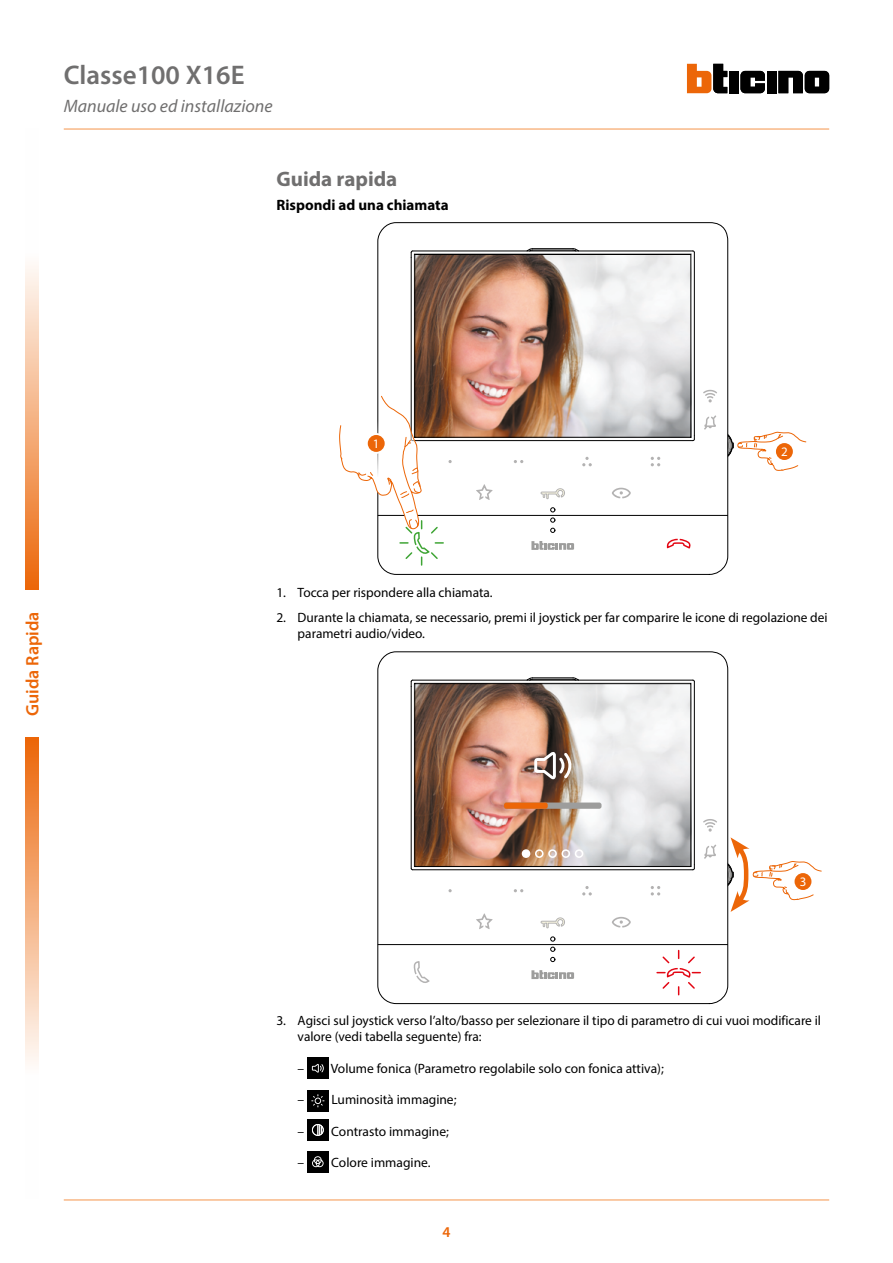
<style>
.page{position:relative;width:893px;height:1263px;background:#fff}
.page>*{position:absolute;margin:0;border:0;box-sizing:border-box;transform-origin:0 0}
.t1{font:600 27px "Myriad Pro";color:#706f6f}
.t2{font:700 21px "Myriad Pro";color:#706f6f}
.t3{font:italic 18px "Myriad Pro";color:#706f6f}
.t4{font:600 18px "Myriad Pro";color:#ec6608}
.t5{font:700 15px "Myriad Pro";color:#000}
.t6{font:600 15px "Myriad Pro";color:#ec6608}
.t7{font:13.5px/16.2px "Myriad Pro";color:#000}
.t8{font:13.05px "Myriad Pro";color:#fff}
</style>
<div class="page">
<hr style="left:64px;top:128px;width:765px;height:2px;background:#f8b887">
<hr style="left:64px;top:1199px;width:765px;height:2px;background:#f8b887">
<svg style="left:740px;top:71px;width:25px;height:22px"></svg>
<div style="left:767px;top:71px;width:10px;height:22px;background:#000"></div>
<div style="left:729px;top:71px;width:10px;height:22px;background:#000"></div>
<svg style="left:687px;top:64px;width:40px;height:29px"></svg>
<svg style="left:778px;top:71px;width:51px;height:22px"></svg>
<svg style="left:25px;top:265px;width:14px;height:325px;background:#f4ae7d"></svg>
<svg style="left:25px;top:737px;width:14px;height:327px;background:#f4ae7d"></svg>
<svg style="left:728px;top:432px;width:78px;height:39px"></svg>
<svg style="left:377px;top:222px;width:351px;height:353px"></svg>
<svg style="left:550px;top:507px;width:5px;height:5px"></svg>
<svg style="left:550px;top:518px;width:5px;height:15px"></svg>
<hr style="left:532px;top:248px;width:41px;height:1px;background:#000">
<svg style="left:572px;top:248px;width:8px;height:3px"></svg>
<hr style="left:532px;top:250px;width:41px;height:1px;background:#000">
<svg style="left:526px;top:248px;width:7px;height:3px"></svg>
<hr style="left:691px;top:254px;width:1px;height:183px;background:#000">
<hr style="left:413px;top:440px;width:280px;height:1px;background:#000">
<hr style="left:411px;top:257px;width:1px;height:182px;background:#000">
<svg style="left:692px;top:435px;width:3px;height:6px"></svg>
<hr style="left:413px;top:251px;width:280px;height:1px;background:#000">
<svg style="left:410px;top:250px;width:4px;height:7px"></svg>
<hr style="left:694px;top:252px;width:1px;height:183px;background:#000">
<svg style="left:531px;top:541px;width:43px;height:9px"></svg>
<hr style="left:378px;top:515px;width:349px;height:1px;background:#000">
<img style="left:415px;top:255px;width:275px;height:182px">
<hr style="left:415px;top:437px;width:276px;height:1px;background:#000">
<hr style="left:414px;top:254px;width:1px;height:183px;background:#000">
<hr style="left:690px;top:254px;width:1px;height:183px;background:#000">
<hr style="left:415px;top:254px;width:276px;height:1px;background:#000">
<svg style="left:667px;top:539px;width:24px;height:9px"></svg>
<svg style="left:541px;top:488px;width:24px;height:11px"></svg>
<svg style="left:476px;top:484px;width:17px;height:16px"></svg>
<svg style="left:612px;top:488px;width:19px;height:10px"></svg>
<svg style="left:651px;top:457px;width:9px;height:9px"></svg>
<svg style="left:582px;top:457px;width:10px;height:9px"></svg>
<svg style="left:514px;top:460px;width:9px;height:3px"></svg>
<svg style="left:704px;top:415px;width:12px;height:15px"></svg>
<svg style="left:703px;top:390px;width:14px;height:12px"></svg>
<svg style="left:339px;top:395px;width:113px;height:170px"></svg>
<svg style="left:366px;top:433px;width:21px;height:21px"></svg>
<div style="left:368px;top:435px;width:17px;height:17px;background:#ec6608;border-radius:50%"></div>
<svg style="left:774px;top:441px;width:21px;height:21px"></svg>
<div style="left:776px;top:443px;width:17px;height:17px;background:#ec6608;border-radius:50%"></div>
<svg style="left:377px;top:651px;width:351px;height:353px"></svg>
<svg style="left:550px;top:936px;width:5px;height:5px"></svg>
<svg style="left:550px;top:947px;width:5px;height:15px"></svg>
<hr style="left:532px;top:677px;width:41px;height:1px;background:#000">
<svg style="left:572px;top:677px;width:8px;height:3px"></svg>
<hr style="left:532px;top:679px;width:41px;height:1px;background:#000">
<svg style="left:526px;top:677px;width:7px;height:3px"></svg>
<hr style="left:691px;top:683px;width:1px;height:183px;background:#000">
<hr style="left:413px;top:869px;width:280px;height:1px;background:#000">
<hr style="left:411px;top:686px;width:1px;height:182px;background:#000">
<svg style="left:692px;top:865px;width:3px;height:6px"></svg>
<hr style="left:413px;top:680px;width:280px;height:1px;background:#000">
<svg style="left:410px;top:679px;width:4px;height:7px"></svg>
<hr style="left:694px;top:682px;width:1px;height:183px;background:#000">
<svg style="left:531px;top:970px;width:43px;height:9px"></svg>
<hr style="left:378px;top:944px;width:349px;height:1px;background:#000">
<img style="left:414px;top:683px;width:276px;height:184px">
<div style="left:504px;top:802px;width:97px;height:7px;background:#9d9d9c;border-radius:2px"></div>
<div style="left:504px;top:802px;width:44px;height:7px;background:#ec6608;border-radius:2px"></div>
<div style="left:535px;top:849px;width:9px;height:9px;border:2px solid #fff;border-radius:50%"></div>
<div style="left:522px;top:850px;width:7px;height:7px;background:#fff;border-radius:50%"></div>
<div style="left:522px;top:849px;width:8px;height:9px;border:2px solid #fff;border-radius:50%"></div>
<div style="left:561px;top:849px;width:9px;height:9px;border:2px solid #fff;border-radius:50%"></div>
<div style="left:548px;top:849px;width:9px;height:9px;border:2px solid #fff;border-radius:50%"></div>
<div style="left:575px;top:849px;width:8px;height:9px;border:2px solid #fff;border-radius:50%"></div>
<svg style="left:534px;top:752px;width:37px;height:27px"></svg>
<hr style="left:415px;top:866px;width:276px;height:1px;background:#000">
<hr style="left:414px;top:684px;width:1px;height:182px;background:#000">
<hr style="left:690px;top:684px;width:1px;height:182px;background:#000">
<hr style="left:415px;top:683px;width:276px;height:1px;background:#000">
<svg style="left:541px;top:917px;width:24px;height:11px"></svg>
<svg style="left:476px;top:913px;width:17px;height:16px"></svg>
<svg style="left:612px;top:917px;width:19px;height:10px"></svg>
<svg style="left:651px;top:886px;width:9px;height:9px"></svg>
<svg style="left:582px;top:886px;width:10px;height:9px"></svg>
<svg style="left:514px;top:889px;width:9px;height:3px"></svg>
<svg style="left:448px;top:889px;width:4px;height:3px"></svg>
<svg style="left:704px;top:844px;width:12px;height:15px"></svg>
<svg style="left:703px;top:819px;width:14px;height:13px"></svg>
<svg style="left:657px;top:950px;width:43px;height:45px"></svg>
<svg style="left:724px;top:837px;width:98px;height:75px"></svg>
<svg style="left:414px;top:961px;width:15px;height:23px"></svg>
<svg style="left:792px;top:871px;width:21px;height:21px"></svg>
<div style="left:794px;top:873px;width:17px;height:17px;background:#ec6608;border-radius:50%"></div>
<div style="left:307px;top:1057px;width:21px;height:22px;background:#000"></div>
<svg style="left:312px;top:1064px;width:12px;height:8px"></svg>
<div style="left:307px;top:1090px;width:22px;height:21px;background:#000"></div>
<svg style="left:311px;top:1094px;width:13px;height:13px"></svg>
<div style="left:307px;top:1119px;width:21px;height:22px;background:#000"></div>
<svg style="left:312px;top:1124px;width:12px;height:12px"></svg>
<div style="left:307px;top:1151px;width:21px;height:21px;background:#000"></div>
<svg style="left:312px;top:1156px;width:12px;height:11px"></svg>
<h1 class="t1" style="left:64px;top:58px;width:182px">Classe100 X16E</h1>
<h3 class="t3" style="left:64px;top:95px;width:210px">Manuale uso ed installazione</h3>
<h2 class="t2" style="left:276px;top:165px;width:122px">Guida rapida</h2>
<p class="t5" style="left:276px;top:195px;width:174px">Rispondi ad una chiamata</p>
<h3 class="t4" style="left:21px;top:716px;width:106px;rotate:-90deg">Guida Rapida</h3>
<p class="t8" style="left:373px;top:436px;width:8px">1</p>
<p class="t8" style="left:781px;top:444px;width:8px">2</p>
<p class="t7" style="left:276px;top:584px;width:218px">1. Tocca per rispondere alla chiamata.</p>
<p class="t7" style="left:298px;top:609px;width:531px;text-indent:-21px">2. Durante la chiamata, se necessario, premi il joystick per far comparire le icone di regolazione dei parametri audio/video.</p>
<p class="t8" style="left:800px;top:874px;width:8px">3</p>
<p class="t7" style="left:298px;top:1012px;width:525px;text-indent:-21px">3. Agisci sul joystick verso l’alto/basso per selezionare il tipo di parametro di cui vuoi modificare il valore (vedi tabella seguente) fra:</p>
<p class="t7" style="left:298px;top:1060px;width:368px">– Volume fonica (Parametro regolabile solo con fonica attiva);</p>
<p class="t7" style="left:298px;top:1091px;width:160px">– Luminosità immagine;</p>
<p class="t7" style="left:298px;top:1123px;width:153px">– Contrasto immagine;</p>
<p class="t7" style="left:298px;top:1154px;width:134px">– Colore immagine.</p>
<p class="t6" style="left:442px;top:1222px;width:10px">4</p>
</div>
